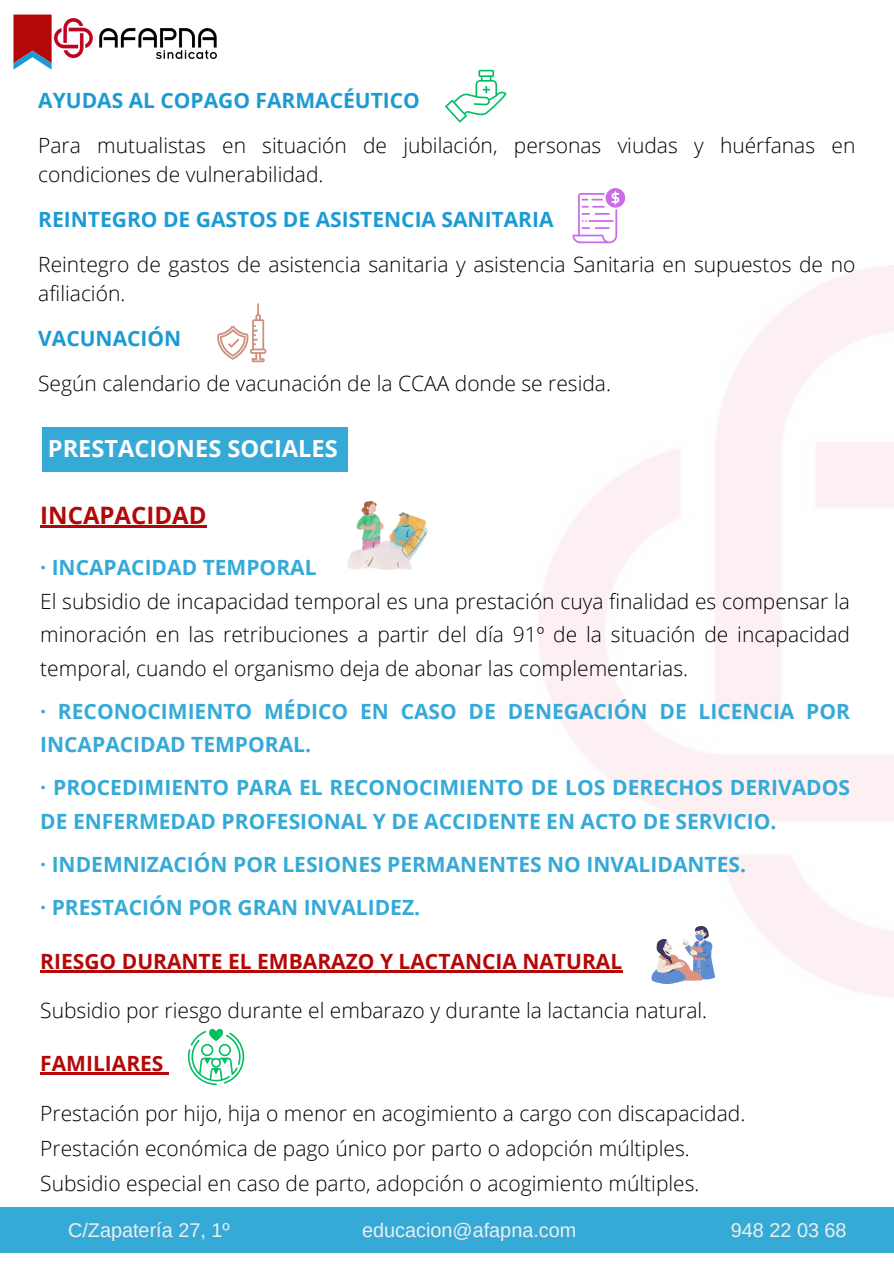
<style>
.page{position:relative;width:894px;height:1264px;background:#fff}
.page>*{position:absolute;margin:0;border:0;box-sizing:border-box;transform-origin:0 0}
.t1{font:700 24px "Open Sans";color:#b40707}
.t2{font:700 23.55px "Open Sans";color:#fff}
.t3{font:300 21px/29px "Open Sans";color:#000}
.t4{font:700 21px/33.5px "Open Sans";color:#35aad7}
.t5{font:700 21px "Open Sans";color:#1c9bd3}
.t6{font:700 21px "Open Sans";color:#b40707}
.t7{font:19.8px "Arimo";color:#eee}
</style>
<div class="page">
<div style="left:0;top:1207px;width:893px;height:45px;background:#35aad7"></div>
<img style="left:54px;top:19px;width:162px;height:39px">
<svg style="left:13px;top:15px;width:39px;height:55px;background:#ad3a41"></svg>
<div style="left:42px;top:427px;width:305px;height:44px;background:#35aad7"></div>
<img style="left:538px;top:266px;width:355px;height:731px">
<svg style="left:572px;top:188px;width:53px;height:55px"></svg>
<svg style="left:217px;top:303px;width:49px;height:59px"></svg>
<hr style="left:40px;top:526px;width:166px;height:2px;background:#b40707">
<hr style="left:40px;top:970px;width:582px;height:2px;background:#b40707">
<hr style="left:40px;top:1072px;width:123px;height:2px;background:#b40707">
<svg style="left:163px;top:1072px;width:6px;height:2px"></svg>
<img style="left:347px;top:501px;width:80px;height:69px">
<svg style="left:651px;top:926px;width:64px;height:58px"></svg>
<svg style="left:188px;top:1028px;width:56px;height:57px"></svg>
<svg style="left:445px;top:70px;width:61px;height:52px"></svg>
<p class="t5" style="left:38px;top:86px;width:383px">AYUDAS AL COPAGO FARMACÉUTICO</p>
<h2 class="t3" style="left:38px;top:131px;width:818px">Para mutualistas en situación de jubilación, personas viudas y huérfanas en condiciones de vulnerabilidad.</h2>
<p class="t5" style="left:38px;top:205px;width:516px">REINTEGRO DE GASTOS DE ASISTENCIA SANITARIA</p>
<h2 class="t3" style="left:38px;top:250px;width:818px">Reintegro de gastos de asistencia sanitaria y asistencia Sanitaria en supuestos de no afiliación.</h2>
<p class="t5" style="left:38px;top:324px;width:144px">VACUNACIÓN</p>
<h2 class="t3" style="left:38px;top:369px;width:574px">Según calendario de vacunación de la CCAA donde se resida.</h2>
<p class="t2" style="left:48px;top:431px;width:291px">PRESTACIONES SOCIALES</p>
<p class="t1" style="left:40px;top:498px;width:168px">INCAPACIDAD</p>
<p class="t4" style="left:40px;top:550px;width:278px">· INCAPACIDAD TEMPORAL</p>
<p class="t3" style="left:40px;top:584px;width:811px;line-height:33.5px;text-align:justify">El subsidio de incapacidad temporal es una prestación cuya finalidad es compensar la minoración en las retribuciones a partir del día 91º de la situación de incapacidad temporal, cuando el organismo deja de abonar las complementarias.</p>
<p class="t4" style="left:40px;top:694px;width:811px">· RECONOCIMIENTO MÉDICO EN CASO DE DENEGACIÓN DE LICENCIA POR<br>INCAPACIDAD TEMPORAL.</p>
<p class="t4" style="left:40px;top:770px;width:811px">· PROCEDIMIENTO PARA EL RECONOCIMIENTO DE LOS DERECHOS DERIVADOS<br>DE ENFERMEDAD PROFESIONAL Y DE ACCIDENTE EN ACTO DE SERVICIO.</p>
<p class="t4" style="left:40px;top:842px;width:707px;line-height:43px">· INDEMNIZACIÓN POR LESIONES PERMANENTES NO INVALIDANTES. · PRESTACIÓN POR GRAN INVALIDEZ.</p>
<p class="t6" style="left:40px;top:946px;width:583px">RIESGO DURANTE EL EMBARAZO Y LACTANCIA NATURAL</p>
<p class="t3" style="left:40px;top:994px;width:668px">Subsidio por riesgo durante el embarazo y durante la lactancia natural.</p>
<p class="t6" style="left:40px;top:1048px;width:125px">FAMILIARES</p>
<p class="t3" style="left:40px;top:1095px;width:706px;line-height:35px">Prestación por hijo, hija o menor en acogimiento a cargo con discapacidad.<br>Prestación económica de pago único por parto o adopción múltiples.<br>Subsidio especial en caso de parto, adopción o acogimiento múltiples.</p>
<p class="t7" style="left:68px;top:1218px;width:163px">C/Zapatería 27, 1º</p>
<p class="t7" style="left:362px;top:1218px;width:216px">educacion@afapna.com</p>
<p class="t7" style="left:730px;top:1218px;width:117px">948 22 03 68</p>
</div>
